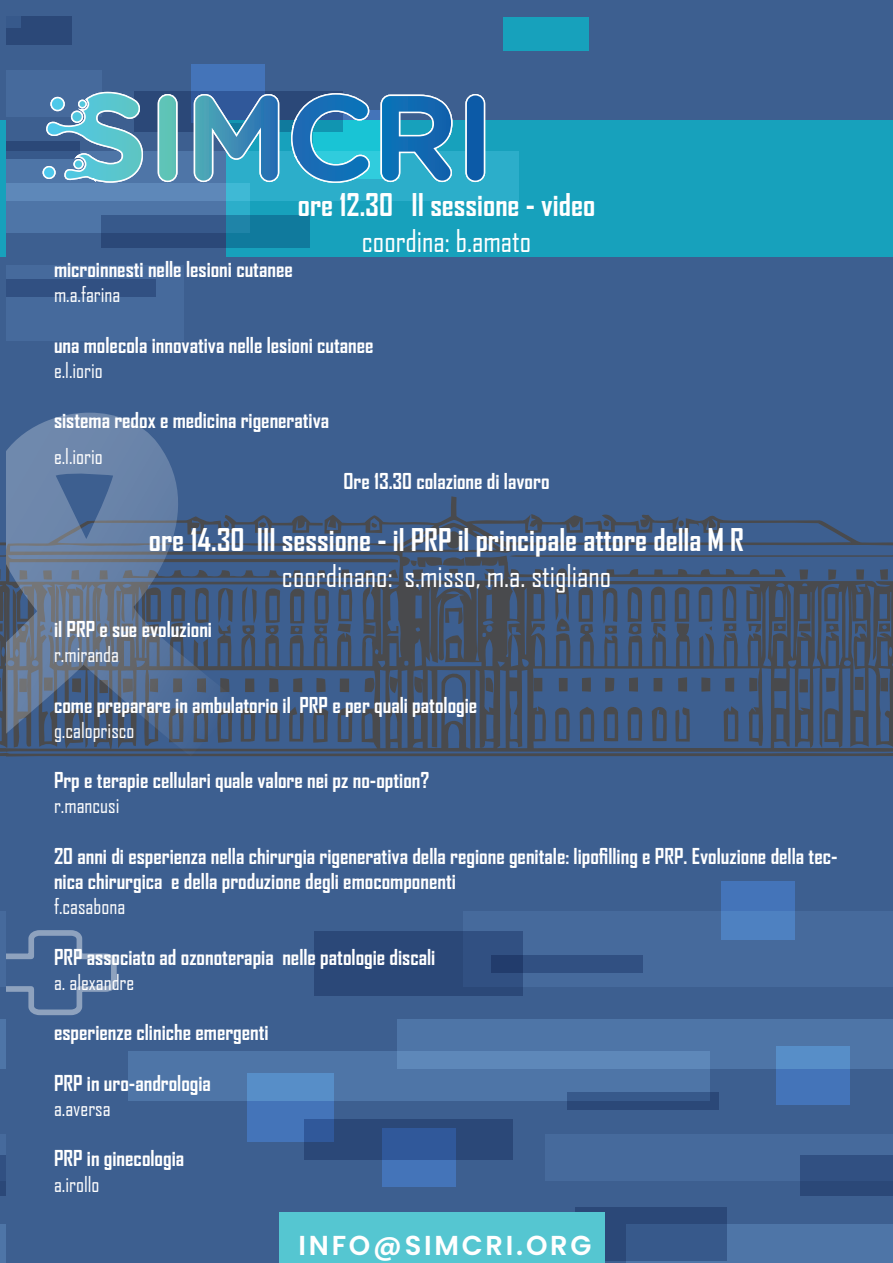
<style>
.page{position:relative;width:893px;height:1263px;background:#3d5f90}
.page>*{position:absolute;margin:0;border:0;box-sizing:border-box;transform-origin:0 0}
.t1{font:700 30px "Agency FB";color:#fff}
.t2{font:30px "Agency FB";color:#fff}
.t3{font:600 27.45px "Poppins";letter-spacing:.1em;color:#fff}
.Stile_di_paragrafo_2{font:700 21px/25.2px "Agency FB";color:#fff}
.t4{font:21px "Agency FB";color:#fff}
.Stile_di_paragrafo_1{font:700 21px "Agency FB";color:#fff}
</style>
<div class="page">
<svg style="left:239px;top:496px;width:654px;height:260px"></svg>
<svg style="left:602px;top:519px;width:9px;height:9px"></svg>
<svg style="left:677px;top:518px;width:9px;height:11px"></svg>
<svg style="left:259px;top:521px;width:7px;height:7px"></svg>
<svg style="left:369px;top:523px;width:8px;height:7px"></svg>
<svg style="left:445px;top:528px;width:18px;height:22px"></svg>
<svg style="left:410px;top:556px;width:55px;height:24px"></svg>
<svg style="left:484px;top:569px;width:11px;height:11px"></svg>
<svg style="left:799px;top:569px;width:9px;height:11px"></svg>
<svg style="left:828px;top:569px;width:8px;height:11px"></svg>
<svg style="left:856px;top:569px;width:8px;height:11px"></svg>
<svg style="left:880px;top:569px;width:8px;height:11px"></svg>
<svg style="left:265px;top:587px;width:15px;height:36px"></svg>
<svg style="left:314px;top:586px;width:16px;height:39px"></svg>
<svg style="left:578px;top:585px;width:15px;height:37px"></svg>
<svg style="left:674px;top:586px;width:15px;height:36px"></svg>
<svg style="left:241px;top:586px;width:17px;height:38px"></svg>
<svg style="left:445px;top:607px;width:21px;height:17px"></svg>
<svg style="left:555px;top:585px;width:15px;height:46px"></svg>
<svg style="left:337px;top:588px;width:16px;height:44px"></svg>
<svg style="left:627px;top:586px;width:15px;height:49px"></svg>
<svg style="left:651px;top:585px;width:16px;height:50px"></svg>
<svg style="left:722px;top:584px;width:14px;height:47px"></svg>
<svg style="left:748px;top:624px;width:13px;height:9px"></svg>
<svg style="left:774px;top:623px;width:12px;height:8px"></svg>
<svg style="left:799px;top:623px;width:11px;height:8px"></svg>
<svg style="left:826px;top:624px;width:13px;height:9px"></svg>
<svg style="left:855px;top:624px;width:11px;height:10px"></svg>
<svg style="left:879px;top:623px;width:11px;height:9px"></svg>
<svg style="left:289px;top:587px;width:15px;height:47px"></svg>
<svg style="left:602px;top:585px;width:16px;height:49px"></svg>
<svg style="left:698px;top:585px;width:15px;height:45px"></svg>
<div style="left:245px;top:678px;width:9px;height:14px;background:#494a4d"></div>
<svg style="left:269px;top:678px;width:10px;height:14px"></svg>
<svg style="left:293px;top:678px;width:9px;height:14px"></svg>
<svg style="left:316px;top:678px;width:10px;height:14px"></svg>
<div style="left:340px;top:678px;width:9px;height:14px;background:#494a4d"></div>
<svg style="left:365px;top:677px;width:10px;height:15px"></svg>
<svg style="left:559px;top:678px;width:9px;height:13px"></svg>
<svg style="left:582px;top:677px;width:9px;height:15px"></svg>
<svg style="left:605px;top:678px;width:9px;height:14px"></svg>
<svg style="left:629px;top:677px;width:9px;height:15px"></svg>
<div style="left:654px;top:678px;width:8px;height:13px;background:#494a4d"></div>
<svg style="left:678px;top:677px;width:9px;height:15px"></svg>
<svg style="left:701px;top:677px;width:9px;height:15px"></svg>
<svg style="left:725px;top:678px;width:9px;height:14px"></svg>
<svg style="left:826px;top:678px;width:9px;height:14px"></svg>
<div style="left:855px;top:677px;width:8px;height:13px;background:#494a4d"></div>
<svg style="left:486px;top:674px;width:8px;height:18px"></svg>
<svg style="left:534px;top:678px;width:8px;height:13px"></svg>
<svg style="left:749px;top:678px;width:8px;height:13px"></svg>
<div style="left:799px;top:679px;width:9px;height:13px;background:#494a4d"></div>
<div style="left:880px;top:678px;width:8px;height:13px;background:#494a4d"></div>
<svg style="left:240px;top:706px;width:16px;height:36px"></svg>
<svg style="left:265px;top:706px;width:15px;height:35px"></svg>
<svg style="left:312px;top:706px;width:16px;height:37px"></svg>
<svg style="left:337px;top:705px;width:15px;height:37px"></svg>
<svg style="left:555px;top:706px;width:15px;height:35px"></svg>
<svg style="left:580px;top:707px;width:15px;height:35px"></svg>
<svg style="left:604px;top:704px;width:15px;height:37px"></svg>
<svg style="left:627px;top:705px;width:15px;height:36px"></svg>
<svg style="left:652px;top:705px;width:15px;height:36px"></svg>
<svg style="left:289px;top:707px;width:15px;height:34px"></svg>
<svg style="left:675px;top:707px;width:15px;height:34px"></svg>
<svg style="left:724px;top:706px;width:15px;height:35px"></svg>
<div style="left:226px;top:121px;width:667px;height:136px;background:#17a1bc"></div>
<div style="left:128px;top:1051px;width:582px;height:50px;background:#4e75a7"></div>
<div style="left:397px;top:1019px;width:496px;height:49px;background:linear-gradient(to bottom,#4a70a2,#5b84b5)"></div>
<div style="left:627px;top:1224px;width:266px;height:39px;background:#4e75a7"></div>
<div style="left:463px;top:911px;width:430px;height:76px;background:#466a9c"></div>
<div style="left:546px;top:1134px;width:347px;height:47px;background:#466a9c"></div>
<div style="left:248px;top:1073px;width:86px;height:69px;background:linear-gradient(to bottom,#5a92ca,#3d6ab3)"></div>
<div style="left:776px;top:1047px;width:73px;height:58px;background:linear-gradient(to bottom,#5890c9,#3e6cb4)"></div>
<div style="left:721px;top:882px;width:73px;height:58px;background:#497abd"></div>
<div style="left:382px;top:1129px;width:73px;height:58px;background:#4474b9"></div>
<svg style="left:575px;top:1207px;width:152px;height:53px;background:#315182"></svg>
<div style="left:491px;top:955px;width:152px;height:18px;background:#315082"></div>
<div style="left:567px;top:1092px;width:151px;height:18px;background:linear-gradient(to right,#315182,#304f80)"></div>
<div style="left:314px;top:932px;width:209px;height:64px;background:#2b4878"></div>
<svg style="left:305px;top:1119px;width:208px;height:41px;background:#2c4d84"></svg>
<div style="left:801px;top:1155px;width:92px;height:41px;background:#315082"></div>
<svg style="left:6px;top:151px;width:513px;height:50px;background:#33a1c2"></svg>
<svg style="left:6px;top:183px;width:244px;height:50px;background:#5281b1"></svg>
<div style="left:6px;top:265px;width:178px;height:76px;background:#466a9c"></div>
<div style="left:6px;top:71px;width:95px;height:46px;background:#466a9c"></div>
<svg style="left:371px;top:110px;width:9px;height:69px"></svg>
<div style="left:192px;top:65px;width:73px;height:58px;background:#4474b9"></div>
<svg style="left:6px;top:17px;width:66px;height:28px;background:#2c4979"></svg>
<div style="left:6px;top:279px;width:150px;height:18px;background:#315082"></div>
<svg style="left:6px;top:141px;width:37px;height:18px"></svg>
<svg style="left:101px;top:215px;width:209px;height:33px"></svg>
<svg style="left:144px;top:91px;width:198px;height:41px;background:#294d7e"></svg>
<div style="left:279px;top:1212px;width:326px;height:51px;background:#55c6d1"></div>
<svg style="left:6px;top:930px;width:111px;height:85px"></svg>
<div style="left:503px;top:17px;width:85px;height:34px;background:#17a1bc"></div>
<svg style="left:6px;top:413px;width:233px;height:343px"></svg>
<svg style="left:290px;top:92px;width:81px;height:92px;background:#3196c0"></svg>
<svg style="left:157px;top:93px;width:21px;height:90px;background:#76c3bf"></svg>
<svg style="left:193px;top:93px;width:87px;height:90px;background:#4b92b9"></svg>
<svg style="left:380px;top:94px;width:73px;height:89px;background:#328abd"></svg>
<svg style="left:465px;top:94px;width:21px;height:89px;background:#3a7bb7"></svg>
<svg style="left:43px;top:91px;width:101px;height:93px"></svg>
<svg style="left:0;top:542px;width:6px;height:214px"></svg>
<div style="left:0;top:121px;width:6px;height:136px;background:#17a1bc"></div>
<div style="left:0;top:1019px;width:6px;height:49px;background:#4e75a7"></div>
<div style="left:0;top:1224px;width:6px;height:39px;background:#4e75a7"></div>
<div style="left:0;top:911px;width:6px;height:76px;background:#466a9c"></div>
<div style="left:0;top:1134px;width:6px;height:47px;background:#466a9c"></div>
<div style="left:0;top:1155px;width:6px;height:41px;background:#315082"></div>
<p class="t1" style="left:298px;top:186px;width:299px">ore 12.30 II sessione - video</p>
<p class="t2" style="left:362px;top:222px;width:171px">coordina: b.amato</p>
<p class="Stile_di_paragrafo_2" style="left:54px;top:256px;width:240px">microinnesti nelle lesioni cutanee</p>
<p class="t4" style="left:54px;top:281px;width:68px">m.a.farina</p>
<p class="Stile_di_paragrafo_2" style="left:54px;top:332px;width:321px">una molecola innovativa nelle lesioni cutanee</p>
<p class="t4" style="left:54px;top:357px;width:50px">e.l.iorio</p>
<p class="Stile_di_paragrafo_2" style="left:54px;top:407px;width:277px">sistema redox e medicina rigenerativa</p>
<p class="t4" style="left:54px;top:443px;width:50px">e.l.iorio</p>
<p class="Stile_di_paragrafo_2" style="left:343px;top:468px;width:208px">Ore 13.30 colazione di lavoro</p>
<p class="t1" style="left:149px;top:521px;width:597px">ore 14.30 III sessione - il PRP il principale attore della M R</p>
<p class="t2" style="left:282px;top:557px;width:331px">coordinano: s.misso, m.a. stigliano</p>
<p class="Stile_di_paragrafo_2" style="left:54px;top:616px;width:160px">il PRP e sue evoluzioni</p>
<p class="t4" style="left:54px;top:641px;width:66px">r.miranda</p>
<p class="Stile_di_paragrafo_1" style="left:54px;top:692px;width:425px">come preparare in ambulatorio il PRP e per quali patologie</p>
<p class="t4" style="left:54px;top:717px;width:82px">g.caloprisco</p>
<p class="Stile_di_paragrafo_2" style="left:54px;top:767px;width:377px">Prp e terapie cellulari quale valore nei pz no-option?</p>
<p class="t4" style="left:54px;top:793px;width:67px">r.mancusi</p>
<p class="Stile_di_paragrafo_2" style="left:54px;top:843px;width:785px">20 anni di esperienza nella chirurgia rigenerativa della regione genitale: lipofilling e PRP. Evoluzione della tec&shy;nica chirurgica e della produzione degli emocomponenti</p>
<p class="t4" style="left:54px;top:893px;width:73px">f.casabona</p>
<p class="Stile_di_paragrafo_2" style="left:54px;top:944px;width:383px">PRP associato ad ozonoterapia nelle patologie discali</p>
<p class="t4" style="left:54px;top:969px;width:82px">a. alexandre</p>
<p class="Stile_di_paragrafo_2" style="left:54px;top:1019px;width:216px">esperienze cliniche emergenti</p>
<p class="Stile_di_paragrafo_2" style="left:54px;top:1070px;width:158px">PRP in uro-andrologia</p>
<p class="t4" style="left:54px;top:1095px;width:58px">a.aversa</p>
<p class="Stile_di_paragrafo_2" style="left:54px;top:1145px;width:132px">PRP in ginecologia</p>
<p class="t4" style="left:54px;top:1171px;width:47px">a.irollo</p>
<h2 class="t3" style="left:299px;top:1229px;width:294px">INFO@SIMCRI.ORG</h2>
</div>
